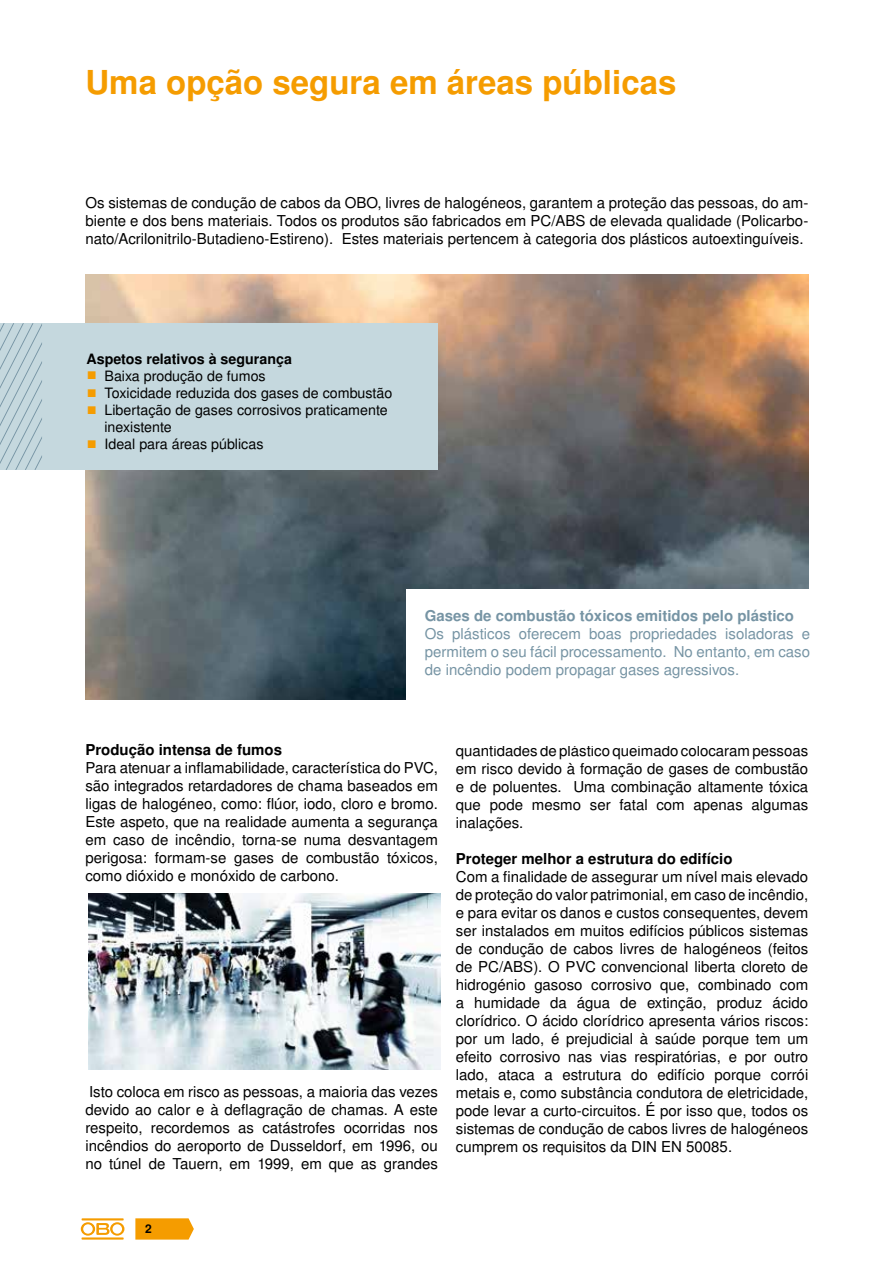
<style>
.page{position:relative;width:893px;height:1263px;background:#fff}
.page>*{position:absolute;margin:0;border:0;box-sizing:border-box;transform-origin:0 0}
.t1{font:700 33px "Nimbus San LOT";color:#f59c00}
.t2{font:15px/18px "Nimbus San LOT";color:#000;text-align:justify}
.t3{font:15px/18px "Nimbus San LOT";color:#7694a4;text-align:justify}
.t4{font:700 15px "Nimbus San LOT";color:#000}
.t5{font:700 15px "Nimbus San LOT";color:#7694a4}
.t6{font:14.25px/17.1px "Nimbus San LOT";color:#000}
.t7{font:700 14.25px "Nimbus San LOT";color:#000}
.t8{font:700 12px "Nimbus San LOT";color:#000}
.s1{font-size:10.5px;color:#f59c00}
</style>
<div class="page">
<svg style="left:135px;top:1218px;width:59px;height:21px"></svg>
<hr style="left:82px;top:1237px;width:42px;height:2px;background:#f59c00">
<svg style="left:81px;top:1222px;width:43px;height:13px"></svg>
<hr style="left:82px;top:1218px;width:42px;height:2px;background:#f59c00">
<img style="left:89px;top:893px;width:351px;height:177px">
<img style="left:85px;top:275px;width:723px;height:425px">
<div style="left:0;top:323px;width:438px;height:147px;background:#c5d8de"></div>
<svg style="left:0;top:323px;width:42px;height:147px"></svg>
<div style="left:406px;top:589px;width:478px;height:157px;background:#fff"></div>
<h1 class="t1" style="left:85px;top:62px;width:592px">Uma opção segura em áreas públicas</h1>
<p class="t2" style="left:85px;top:194px;width:724px">Os sistemas de condução de cabos da OBO, livres de halogéneos, garantem a proteção das pessoas, do am&shy;biente e dos bens materiais. Todos os produtos são fabricados em PC/ABS de elevada qualidade (Policarbo&shy;nato/Acrilonitrilo-Butadieno-Estireno). Estes materiais pertencem à categoria dos plásticos autoextinguíveis.</p>
<p class="t7" style="left:86px;top:350px;width:207px">Aspetos relativos à segurança</p>
<p class="t6" style="left:86px;top:368px;width:181px"><span class="s1">■</span> Baixa produção de fumos</p>
<p class="t6" style="left:86px;top:385px;width:307px"><span class="s1">■</span> Toxicidade reduzida dos gases de combustão</p>
<p class="t6" style="left:104px;top:402px;width:285px;text-indent:-18px"><span class="s1">■</span> Libertação de gases corrosivos praticamente inexistente</p>
<p class="t6" style="left:86px;top:436px;width:178px"><span class="s1">■</span> Ideal para áreas públicas</p>
<p class="t5" style="left:425px;top:607px;width:371px">Gases de combustão tóxicos emitidos pelo plástico</p>
<p class="t3" style="left:425px;top:625px;width:387px">Os plásticos oferecem boas propriedades isoladoras e permitem o seu fácil processamento. No entanto, em caso de incêndio podem propagar gases agressivos.</p>
<p class="t4" style="left:85px;top:741px;width:198px">Produção intensa de fumos</p>
<p class="t2" style="left:85px;top:759px;width:354px">Para atenuar a inflamabilidade, característica do PVC, são integrados retardadores de chama baseados em ligas de halogéneo, como: flúor, iodo, cloro e bromo.<br>Este aspeto, que na realidade aumenta a segurança em caso de incêndio, torna-se numa desvantagem perigosa: formam-se gases de combustão tóxicos, como dióxido e monóxido de carbono.</p>
<p class="t2" style="left:85px;top:1083px;width:354px">Isto coloca em risco as pessoas, a maioria das vezes devido ao calor e à deflagração de chamas. A este respeito, recordemos as catástrofes ocorridas nos incêndios do aeroporto de Dusseldorf, em 1996, ou no túnel de Tauern, em 1999, em que as grandes</p>
<p class="t2" style="left:456px;top:742px;width:354px">quantidades de plástico queimado colocaram pessoas em risco devido à formação de gases de combustão e de poluentes. Uma combinação altamente tóxica que pode mesmo ser fatal com apenas algumas inalações.</p>
<p class="t4" style="left:456px;top:849px;width:278px">Proteger melhor a estrutura do edifício</p>
<p class="t2" style="left:456px;top:868px;width:354px">Com a finalidade de assegurar um nível mais elevado de proteção do valor patrimonial, em caso de incêndio, e para evitar os danos e custos consequentes, devem ser instalados em muitos edifícios públicos sistemas de condução de cabos livres de halogéneos (feitos de PC/ABS). O PVC convencional liberta cloreto de hidrogénio gasoso corrosivo que, combinado com a humidade da água de extinção, produz ácido clorídrico. O ácido clorídrico apresenta vários riscos: por um lado, é prejudicial à saúde porque tem um efeito corrosivo nas vias respiratórias, e por outro lado, ataca a estrutura do edifício porque corrói metais e, como substância condutora de eletricidade, pode levar a curto-circuitos. É por isso que, todos os sistemas de condução de cabos livres de halogéneos cumprem os requisitos da DIN EN 50085.</p>
<p class="t8" style="left:145px;top:1222px;width:8px">2</p>
</div>
